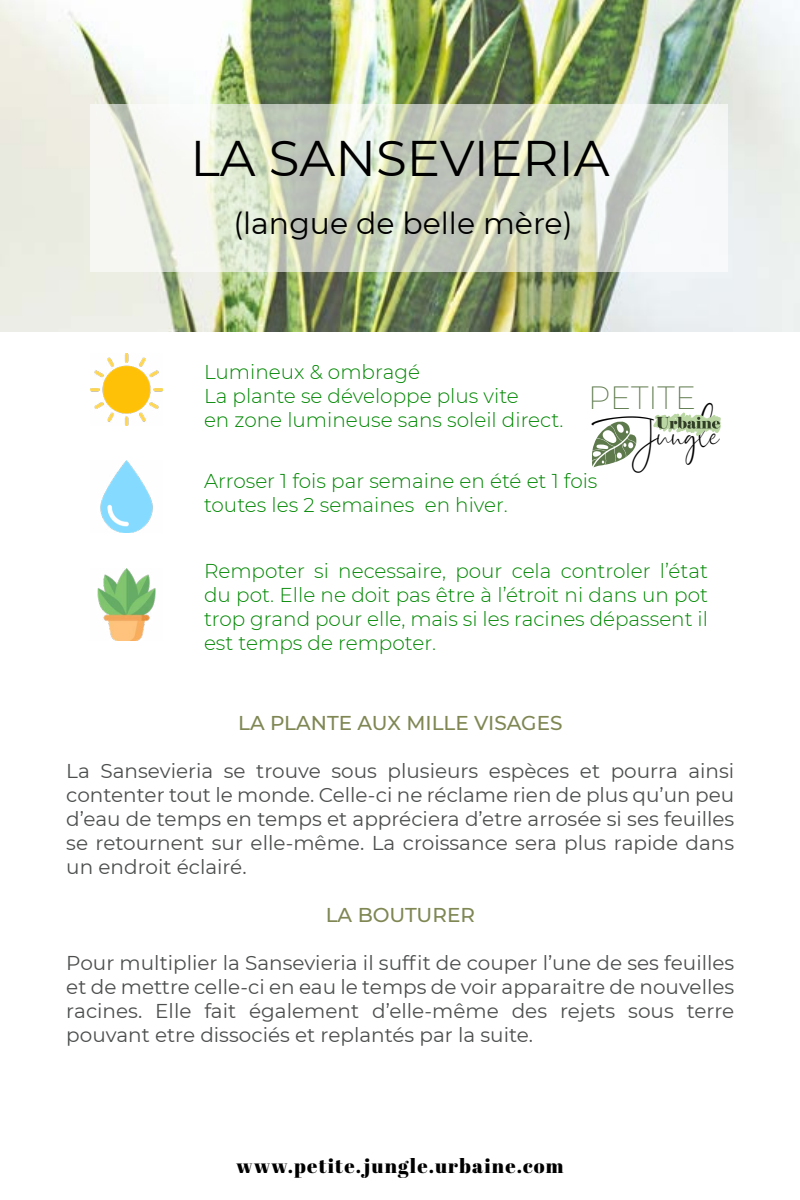
<style>
.page{position:relative;width:800px;height:1200px;background:#fff}
.page>*{position:absolute;margin:0;border:0;box-sizing:border-box;transform-origin:0 0}
.t1{font:50px "Montserrat";color:#000}
.t2{font:42px "Dhanikans Signature 2";color:#000}
.t3{font:200 31.4px "Montserrat";color:#5e7a4c}
.t4{font:30px "Montserrat";color:#000}
.t5{font:20px/24px "Montserrat";color:#4d4e4e;text-align:justify}
.t6{font:300 20px/24px "Montserrat";color:#008702}
.t7{font:500 20px "Montserrat";color:#808754}
.t8{font:20px "Abril Fatface";letter-spacing:.06em;color:#000}
</style>
<div class="page">
<img style="left:0;top:0;width:800px;height:332px">
<svg style="left:90px;top:104px;width:638px;height:168px"></svg>
<img style="left:90px;top:353px;width:72px;height:72px">
<img style="left:100px;top:461px;width:53px;height:72px">
<img style="left:97px;top:568px;width:59px;height:72px">
<svg style="left:653px;top:412px;width:68px;height:24px"></svg>
<svg style="left:592px;top:421px;width:45px;height:46px"></svg>
<h1 class="t1" style="left:190px;top:124px;width:421px">LA SANSEVIERIA</h1>
<h3 class="t4" style="left:233px;top:203px;width:341px">(langue de belle mère)</h3>
<p class="t6" style="left:204px;top:359px;width:361px">Lumineux &amp; ombragé<br>La plante se développe plus vite<br>en zone lumineuse sans soleil direct.</p>
<h3 class="t3" style="left:588px;top:377px;width:109px">PETITE</h3>
<h2 class="t2" style="left:590px;top:405px;width:130px">Jungle</h2>
<p class="t6" style="left:204px;top:468px;width:395px">Arroser 1 fois par semaine en été et 1 fois toutes les 2 semaines en hiver.</p>
<p class="t6" style="left:204px;top:558px;width:506px;text-align:justify">Rempoter si necessaire, pour cela controler l’état du pot. Elle ne doit pas être à l’étroit ni dans un pot trop grand pour elle, mais si les racines dépassent il est temps de rempoter.</p>
<p class="t7" style="left:238px;top:709px;width:326px">LA PLANTE AUX MILLE VISAGES</p>
<p class="t5" style="left:66px;top:758px;width:670px">La Sansevieria se trouve sous plusieurs espèces et pourra ainsi contenter tout le monde. Celle-ci ne réclame rien de plus qu’un peu d’eau de temps en temps et appréciera d’etre arrosée si ses feuilles se retournent sur elle-même. La croissance sera plus rapide dans un endroit éclairé.</p>
<p class="t7" style="left:326px;top:901px;width:151px">LA BOUTURER</p>
<p class="t5" style="left:66px;top:950px;width:670px">Pour multiplier la Sansevieria il suffit de couper l’une de ses feuilles et de mettre celle-ci en eau le temps de voir apparaitre de nouvelles racines. Elle fait également d’elle-même des rejets sous terre pouvant etre dissociés et replantés par la suite.</p>
<p class="t8" style="left:236px;top:1152px;width:329px">www.petite.jungle.urbaine.com</p>
</div>
